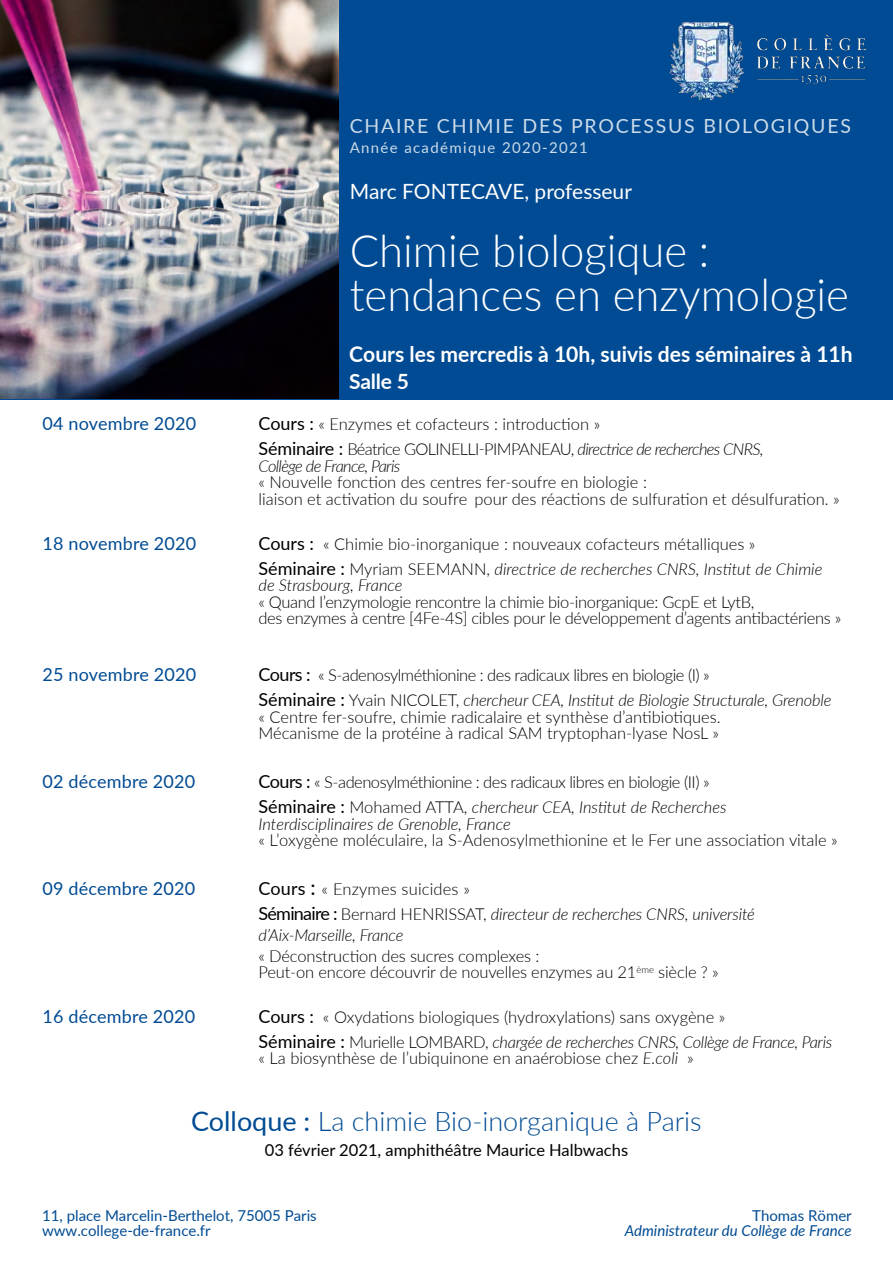
<style>
.page{position:relative;width:893px;height:1263px;background:#fff}
.page>*{position:absolute;margin:0;border:0;box-sizing:border-box;transform-origin:0 0}
.t1{font:300 45px/43.5px "Lato";color:#fff}
.t2{font:300 27px "Lato";color:#004b93}
.t3{font:700 21.75px "Lato";color:#fff}
.t4{font:21px "Lato";color:#fff}
.t5{font:700 21px "Lato";letter-spacing:-.01em;color:#fff}
.t6{font:19.5px "Lato";letter-spacing:.09em;color:#ccdbe9}
.t7{font:18px "Lato";letter-spacing:.01em;color:#004b93}
.t8{font:300 16.5px/16.5px "Lato";letter-spacing:-.01em;color:#000}
.t9{font:300 16.5px/25px "Lato";letter-spacing:-.03em;color:#000}
.t10{font:italic 300 16.5px/25px "Lato";letter-spacing:-.01em;color:#000}
.t11{font:16.5px "Lato";color:#000}
.t12{font:italic 300 16.5px "Lato";letter-spacing:-.04em;color:#000}
.t13{font:15px/15px "Lato";color:#004b93}
.t14{font:italic 15px "Lato";color:#004b93}
.t15{font:15px "Lato";letter-spacing:.09em;color:#ccdbe9}
.s1{font-style:inherit}
.s2{font-weight:400;font-size:18px}
.s3{font-style:italic}
.s4{font-weight:400;font-style:normal;font-size:18px}
.s5{font-weight:400;font-style:normal;font-size:21px}
.s6{font-style:normal}
.s7{font-weight:400}
</style>
<div class="page">
<div style="left:0;top:0;width:893px;height:399px;background:#004b93"></div>
<img style="left:670px;top:22px;width:195px;height:79px">
<img style="left:0;top:0;width:339px;height:398px">
<p class="t6" style="left:350px;top:112px;width:503px">CHAIRE CHIMIE DES PROCESSUS BIOLOGIQUES</p>
<p class="t15" style="left:350px;top:137px;width:240px">Année académique <span class="s1">2020-2021</span></p>
<p class="t4" style="left:350px;top:176px;width:284px"><span class="s1">M</span>arc <span class="s1">FONTECAVE,</span> professeur</p>
<h1 class="t1" style="left:350px;top:228px;width:501px">Chimie biologique : tendances en enzymologie</h1>
<h3 class="t3" style="left:349px;top:338px;width:505px">Cours les mercredis à 10h, suivis des séminaires à 11h</h3>
<p class="t5" style="left:349px;top:366px;width:61px">Salle 5</p>
<p class="t7" style="left:43px;top:411px;width:155px">04 novembre 2020</p>
<p class="t8" style="left:259px;top:411px;width:506px;line-height:25px"><span class="s2">Cours :</span> « Enzymes et cofacteurs : introduction »<br><span class="s2">Séminaire :</span> Béatrice GOLINELLI-PIMPANEAU, <span class="s3">directrice de recherches CNRS,</span></p>
<p class="t12" style="left:259px;top:454px;width:143px">Collège de France, Paris</p>
<p class="t8" style="left:259px;top:473px;width:583px">« Nouvelle fonction des centres fer-soufre en biologie :<br>liaison et activation du soufre pour des réactions de sulfuration et désulfuration. »</p>
<p class="t7" style="left:43px;top:530px;width:155px">18 novembre 2020</p>
<p class="t8" style="left:259px;top:530px;width:565px;line-height:25px"><span class="s2">Cours :</span> « Chimie bio-inorganique : nouveaux cofacteurs métalliques »<br><span class="s2">Séminaire :</span> Myriam SEEMANN, <span class="s3">directrice de recherches CNRS, Institut de Chimie</span></p>
<p class="t10" style="left:259px;top:572px;width:146px">de Strasbourg, France</p>
<p class="t8" style="left:259px;top:593px;width:584px">« Quand l’enzymologie rencontre la chimie bio-inorganique: GcpE et LytB,<br>des enzymes à centre [4Fe-4S] cibles pour le développement d’agents antibactériens »</p>
<p class="t7" style="left:43px;top:662px;width:155px">25 novembre 2020</p>
<p class="t9" style="left:259px;top:662px;width:574px"><span class="s2">Cours :</span> « S-adenosylméthionine : des radicaux libres en biologie (I) »<br><span class="s2">Séminaire :</span> Yvain NICOLET, <span class="s3">chercheur CEA, Institut de Biologie Structurale, Grenoble</span></p>
<p class="t8" style="left:259px;top:708px;width:464px">« Centre fer-soufre, chimie radicalaire et synthèse d’antibiotiques.<br>Mécanisme de la protéine à radical SAM tryptophan-lyase NosL »</p>
<p class="t7" style="left:43px;top:769px;width:154px">02 décembre 2020</p>
<p class="t9" style="left:259px;top:769px;width:470px"><span class="s2">Cours :</span> « S-adenosylméthionine : des radicaux libres en biologie (II) »<br><span class="s2">Séminaire :</span> Mohamed ATTA, <span class="s3">chercheur CEA, Institut de Recherches</span></p>
<p class="t10" style="left:259px;top:810px;width:254px">Interdisciplinaires de Grenoble, France</p>
<p class="t8" style="left:259px;top:831px;width:581px">« L’oxygène moléculaire, la S-Adenosylmethionine et le Fer une association vitale »</p>
<p class="t7" style="left:43px;top:876px;width:154px">09 décembre 2020</p>
<p class="t10" style="left:259px;top:876px;width:498px"><span class="s4">Cours</span> <span class="s5">:</span> <span class="s6">« Enzymes suicides »<br></span><span class="s4">Séminaire :</span> <span class="s6">Bernard HENRISSAT,</span> directeur de recherches CNRS, université</p>
<p class="t10" style="left:259px;top:922px;width:147px">d’Aix-Marseille, France</p>
<p class="t8" style="left:259px;top:947px;width:462px">« Déconstruction des sucres complexes :<br>Peut-on encore découvrir de nouvelles enzymes au 21<sup>ème</sup> siècle ? »</p>
<p class="t7" style="left:43px;top:1003px;width:154px">16 décembre 2020</p>
<p class="t8" style="left:259px;top:1004px;width:575px;line-height:25px"><span class="s2">Cours :</span> « Oxydations biologiques (hydroxylations) sans oxygène »<br><span class="s2">Séminaire :</span> Murielle LOMBARD, <span class="s3">chargée de recherches CNRS, Collège de France, Paris</span></p>
<p class="t8" style="left:259px;top:1049px;width:437px">« La biosynthèse de l’ubiquinone en anaérobiose chez <span class="s3">E.coli</span> »</p>
<h2 class="t2" style="left:191px;top:1102px;width:512px"><span class="s7">Colloque :</span> La chimie Bio-inorganique à Paris</h2>
<p class="t11" style="left:265px;top:1138px;width:365px">03 février 2021, amphithéâtre Maurice Halbwachs</p>
<p class="t13" style="left:42px;top:1207px;width:276px">11, place Marcelin-Berthelot, 75005 Paris www.college-de-france.fr</p>
<p class="t13" style="left:752px;top:1207px;width:101px">Thomas Römer</p>
<p class="t14" style="left:625px;top:1219px;width:228px">Administrateur du Collège de France</p>
</div>
